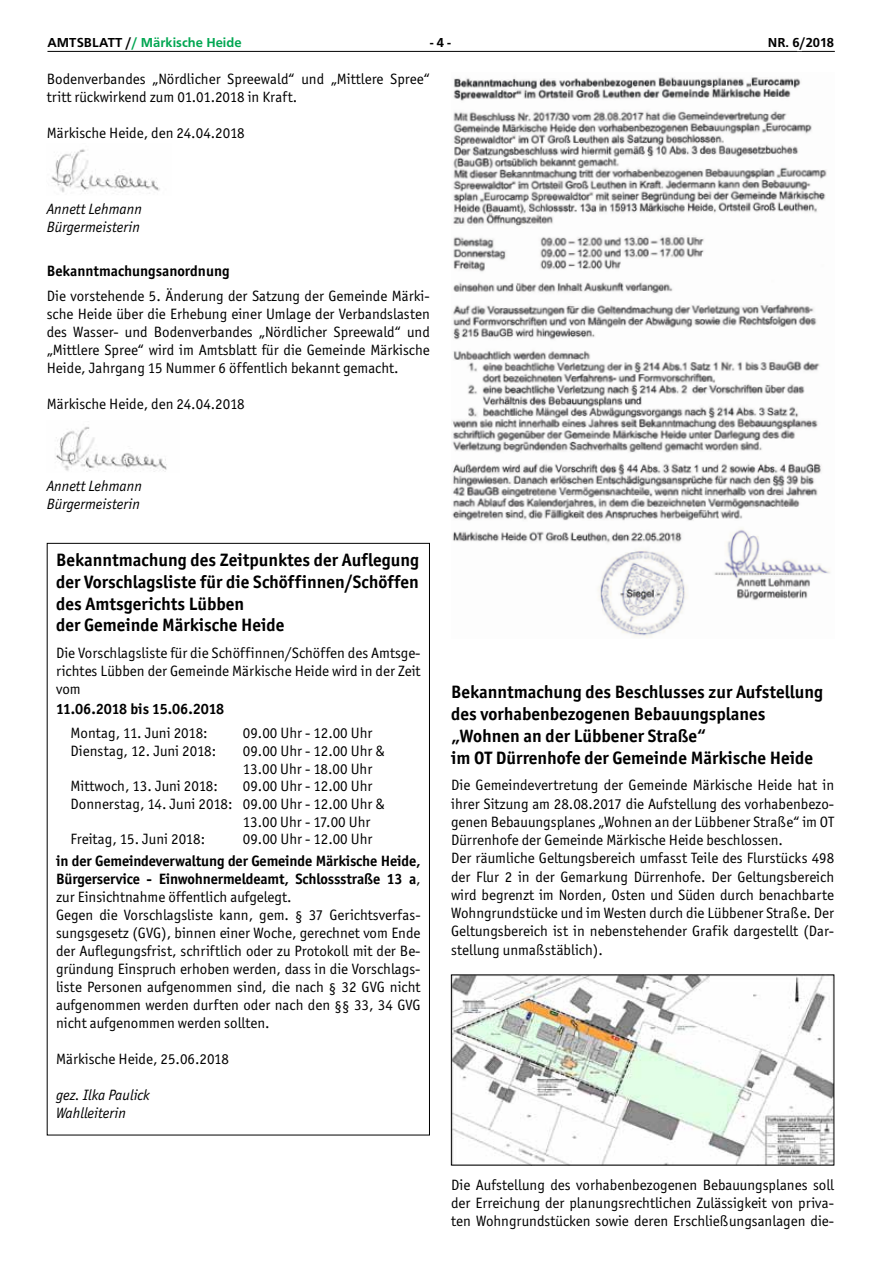
<style>
.page{position:relative;width:881px;height:1263px;background:#fff}
.page>*{position:absolute;margin:0;border:0;box-sizing:border-box;transform-origin:0 0}
.t1{font:700 18px/21.6px "Officina San ITC";color:#000}
.t2{font:15px/18px "Officina San ITC";color:#000}
.t3{font:italic 15px/18px "Officina San ITC";color:#000}
.t4{font:700 15px "Officina San ITC";color:#000}
.t5{font:500 13.5px "Frutus T";color:#00a651}
.t6{font:500 13.5px "Frutus T";color:#000}
.s1{color:#000}
.s2{font-weight:700}
</style>
<div class="page">
<hr style="left:47px;top:51px;width:787px;height:1px;background:#000">
<svg style="left:763px;top:50px;width:72px;height:2px"></svg>
<svg style="left:47px;top:50px;width:79px;height:2px"></svg>
<svg style="left:138px;top:50px;width:107px;height:2px"></svg>
<img style="left:51px;top:149px;width:109px;height:45px">
<img style="left:56px;top:426px;width:111px;height:46px">
<img style="left:452px;top:77px;width:378px;height:561px">
<img style="left:453px;top:977px;width:378px;height:186px">
<p class="t5" style="left:47px;top:34px;width:195px"><span class="s1">AMTSBLATT /</span>/ Märkische Heide</p>
<p class="t6" style="left:430px;top:34px;width:22px">- 4 -</p>
<p class="t6" style="left:767px;top:34px;width:68px">N r. 6/2018</p>
<p class="t2" style="left:47px;top:70px;width:384px">Bodenverbandes „Nördlicher Spreewald“ und „Mittlere Spree“ tritt rückwirkend zum 01.01.2018 in Kraft.</p>
<p class="t2" style="left:47px;top:124px;width:199px">Märkische Heide, den 24.04.2018</p>
<p class="t3" style="left:47px;top:200px;width:97px">Annett Lehmann<br>Bürgermeisterin</p>
<p class="t4" style="left:47px;top:262px;width:184px">Bekanntmachungsanordnung</p>
<p class="t2" style="left:47px;top:286px;width:384px;text-align:justify">Die vorstehende 5. Änderung der Satzung der Gemeinde Märki&shy;sche Heide über die Erhebung einer Umlage der Verbandslasten des Wasser- und Bodenverbandes „Nördlicher Spreewald“ und „Mittlere Spree“ wird im Amtsblatt für die Gemeinde Märkische Heide, Jahrgang 15 Nummer 6 öffentlich bekannt gemacht.</p>
<p class="t2" style="left:47px;top:394px;width:199px">Märkische Heide, den 24.04.2018</p>
<p class="t3" style="left:47px;top:476px;width:97px">Annett Lehmann<br>Bürgermeisterin</p>
<p class="t1" style="left:56px;top:549px;width:364px">Bekanntmachung des Zeitpunktes der Auflegung der Vorschlagsliste für die Schöffinnen/Schöffen des Amtsgerichts Lübben<br>der Gemeinde Märkische Heide</p>
<p class="t2" style="left:56px;top:643px;width:366px;text-align:justify">Die Vorschlagsliste für die Schöffinnen/Schöffen des Amtsge&shy;richtes Lübben der Gemeinde Märkische Heide wird in der Zeit vom</p>
<p class="t4" style="left:56px;top:700px;width:170px">11.06.2018 bis 15.06.2018</p>
<p class="t2" style="left:71px;top:724px;width:138px">Montag, 11. Juni 2018:</p>
<p class="t2" style="left:243px;top:724px;width:131px">09.00 Uhr - 12.00 Uhr</p>
<p class="t2" style="left:71px;top:741px;width:147px">Dienstag, 12. Juni 2018:</p>
<p class="t2" style="left:243px;top:741px;width:143px">09.00 Uhr - 12.00 Uhr &amp;<br>13.00 Uhr - 18.00 Uhr</p>
<p class="t2" style="left:71px;top:777px;width:149px">Mittwoch, 13. Juni 2018:</p>
<p class="t2" style="left:243px;top:777px;width:131px">09.00 Uhr - 12.00 Uhr</p>
<p class="t2" style="left:71px;top:794px;width:315px">Donnerstag, 14. Juni 2018: 09.00 Uhr - 12.00 Uhr &amp;</p>
<p class="t2" style="left:243px;top:812px;width:129px">13.00 Uhr - 17.00 Uhr</p>
<p class="t2" style="left:71px;top:830px;width:136px">Freitag, 15. Juni 2018:</p>
<p class="t2" style="left:243px;top:830px;width:131px">09.00 Uhr - 12.00 Uhr</p>
<p class="t2" style="left:56px;top:851px;width:366px"><span class="s2">in der Gemeindeverwaltung der Gemeinde Märkische Heide, Bürgerservice - Einwohnermeldeamt, Schlossstraße 13 a</span>, zur Einsichtnahme öffentlich aufgelegt.<br>Gegen die Vorschlagsliste kann, gem. § 37 Gerichtsverfas&shy;sungsgesetz (GVG), binnen einer Woche, gerechnet vom Ende der Auflegungsfrist, schriftlich oder zu Protokoll mit der Be&shy;gründung Einspruch erhoben werden, dass in die Vorschlags&shy;liste Personen aufgenommen sind, die nach § 32 GVG nicht aufgenommen werden durften oder nach den §§ 33, 34 GVG nicht aufgenommen werden sollten.</p>
<p class="t2" style="left:56px;top:1049px;width:174px">Märkische Heide, 25.06.2018</p>
<p class="t3" style="left:56px;top:1086px;width:95px">gez. Ilka Paulick<br>Wahlleiterin</p>
<p class="t1" style="left:451px;top:681px;width:373px">Bekanntmachung des Beschlusses zur Aufstellung des vorhabenbezogenen Bebauungsplanes „Wohnen an der Lübbener Straße“<br>im OT Dürrenhofe der Gemeinde Märkische Heide</p>
<p class="t2" style="left:451px;top:776px;width:384px">Die Gemeindevertretung der Gemeinde Märkische Heide hat in ihrer Sitzung am 28.08.2017 die Aufstellung des vorhabenbezo&shy;genen Bebauungsplanes „Wohnen an der Lübbener Straße“ im OT Dürrenhofe der Gemeinde Märkische Heide beschlossen.<br>Der räumliche Geltungsbereich umfasst Teile des Flurstücks 498 der Flur 2 in der Gemarkung Dürrenhofe. Der Geltungsbereich wird begrenzt im Norden, Osten und Süden durch benachbarte Wohngrundstücke und im Westen durch die Lübbener Straße. Der Geltungsbereich ist in nebenstehender Grafik dargestellt (Dar&shy;stellung unmaßstäblich).</p>
<p class="t2" style="left:451px;top:1176px;width:384px;text-align:justify">Die Aufstellung des vorhabenbezogenen Bebauungsplanes soll der Erreichung der planungsrechtlichen Zulässigkeit von priva&shy;ten Wohngrundstücken sowie deren Erschließungsanlagen die-</p>
</div>
